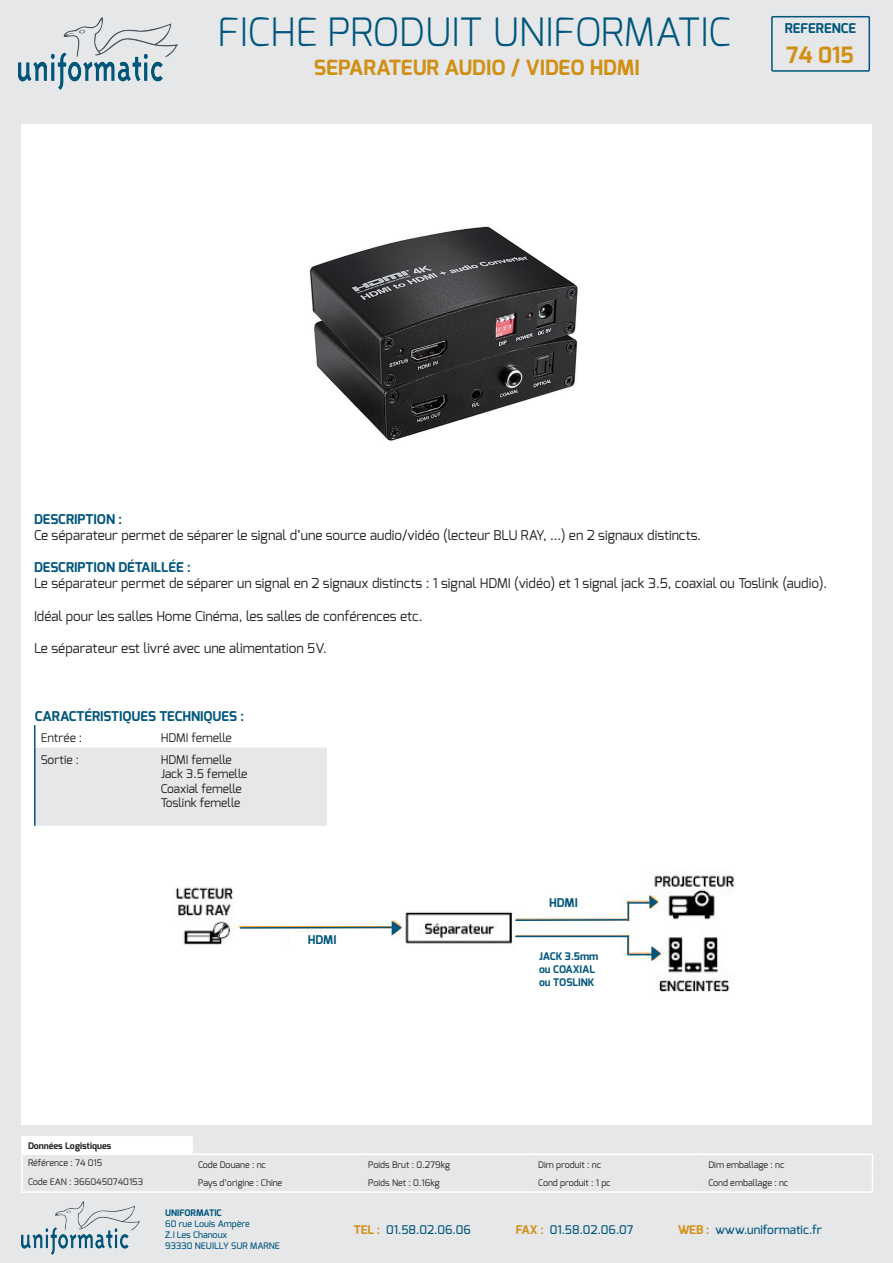
<style>
.page{position:relative;width:893px;height:1263px;background:#e6e7e9}
.page>*{position:absolute;margin:0;border:0;box-sizing:border-box;transform-origin:0 0}
.t1{font:300 39px "Exo";color:#00567c}
.t2{font:700 22.5px "Exo";color:#d19014}
.t3{font:700 21px "Exo";color:#d19014}
.t4{font:13.5px "Exo";color:#231f20}
.t5{font:700 13.5px "Exo";color:#00567c}
.t6{font:12px "Exo";color:#231f20}
.t7{font:500 12px "Exo";color:#00567c}
.t8{font:700 12px "Exo";color:#00567c}
.t9{font:700 10.5px "Exo";color:#00567c}
.t10{font:9px "Exo";color:#231f20}
.t11{font:500 9px "Exo";color:#00567c}
.t12{font:700 9px "Exo";color:#231f20}
.t13{font:700 9px "Exo";color:#00567c}
.s1{font-weight:700;color:#d19014}
</style>
<div class="page">
<div style="left:21px;top:124px;width:851px;height:1001px;background:#fff"></div>
<img style="left:21px;top:1201px;width:118px;height:53px">
<div style="left:36px;top:747px;width:291px;height:79px;background:#e6e7e9"></div>
<hr style="left:34px;top:725px;width:2px;height:22px;background:#00567c">
<hr style="left:34px;top:747px;width:2px;height:79px;background:#00567c">
<img style="left:18px;top:17px;width:160px;height:73px">
<div style="left:23px;top:1137px;width:168px;height:16px;background:#fff"></div>
<hr style="left:192px;top:1153px;width:170px;height:2px;background:#fff">
<hr style="left:362px;top:1153px;width:170px;height:2px;background:#fff">
<hr style="left:532px;top:1153px;width:170px;height:2px;background:#fff">
<hr style="left:702px;top:1153px;width:171px;height:2px;background:#fff">
<svg style="left:872px;top:1155px;width:1px;height:36px"></svg>
<hr style="left:21px;top:1191px;width:171px;height:2px;background:#fff">
<hr style="left:192px;top:1191px;width:170px;height:2px;background:#fff">
<hr style="left:362px;top:1191px;width:170px;height:2px;background:#fff">
<hr style="left:532px;top:1191px;width:170px;height:2px;background:#fff">
<hr style="left:702px;top:1191px;width:171px;height:2px;background:#fff">
<hr style="left:21px;top:1136px;width:172px;height:1px;background:#fff">
<svg style="left:21px;top:1137px;width:2px;height:54px"></svg>
<svg style="left:191px;top:1137px;width:2px;height:16px"></svg>
<hr style="left:21px;top:1153px;width:171px;height:2px;background:#fff">
<svg style="left:771px;top:16px;width:100px;height:56px"></svg>
<img style="left:175px;top:875px;width:560px;height:117px">
<hr style="left:240px;top:927px;width:152px;height:2px;background:#00567c">
<hr style="left:515px;top:936px;width:114px;height:1px;background:#00567c">
<hr style="left:515px;top:919px;width:112px;height:2px;background:#00567c">
<svg style="left:392px;top:921px;width:10px;height:15px"></svg>
<svg style="left:649px;top:895px;width:9px;height:14px"></svg>
<svg style="left:627px;top:904px;width:2px;height:17px"></svg>
<hr style="left:627px;top:902px;width:24px;height:2px;background:#00567c">
<svg style="left:627px;top:936px;width:34px;height:25px"></svg>
<div style="left:532px;top:941px;width:83px;height:59px;background:#fff"></div>
<div style="left:290px;top:932px;width:52px;height:20px;background:#fff"></div>
<div style="left:553px;top:891px;width:44px;height:25px;background:#fff"></div>
<img style="left:309px;top:226px;width:269px;height:215px">
<p class="t1" style="left:217px;top:7px;width:515px">FICHE PRODUIT UNIFORMATIC</p>
<p class="t3" style="left:314px;top:54px;width:327px">SEPARATEUR AUDIO / VIDEO HDMI</p>
<p class="t5" style="left:785px;top:20px;width:73px">REFERENCE</p>
<p class="t2" style="left:786px;top:40px;width:69px">74 015</p>
<p class="t5" style="left:34px;top:510px;width:90px">DESCRIPTION :</p>
<p class="t4" style="left:34px;top:526px;width:668px">Ce séparateur permet de séparer le signal d’une source audio/vidéo (lecteur BLU RAY, ...) en 2 signaux distincts.</p>
<p class="t5" style="left:34px;top:559px;width:158px">DESCRIPTION DÉTAILLÉE :</p>
<p class="t4" style="left:34px;top:575px;width:795px">Le séparateur permet de séparer un signal en 2 signaux distincts : 1 signal HDMI (vidéo) et 1 signal jack 3.5, coaxial ou Toslink (audio).</p>
<p class="t4" style="left:34px;top:607px;width:390px">Idéal pour les salles Home Cinéma, les salles de conférences etc.</p>
<p class="t4" style="left:34px;top:640px;width:294px">Le séparateur est livré avec une alimentation 5V.</p>
<p class="t5" style="left:35px;top:707px;width:211px">CARACTÉRISTIQUES TECHNIQUES :</p>
<p class="t6" style="left:41px;top:730px;width:43px">Entrée :</p>
<p class="t6" style="left:161px;top:730px;width:73px">HDMI femelle</p>
<p class="t6" style="left:41px;top:752px;width:40px">Sortie :</p>
<p class="t6" style="left:161px;top:752px;width:73px">HDMI femelle</p>
<p class="t6" style="left:161px;top:766px;width:88px">Jack 3.5 femelle</p>
<p class="t6" style="left:161px;top:781px;width:83px">Coaxial femelle</p>
<p class="t6" style="left:161px;top:795px;width:81px">Toslink femelle</p>
<p class="t8" style="left:308px;top:932px;width:30px">HDMI</p>
<p class="t8" style="left:549px;top:895px;width:30px">HDMI</p>
<p class="t9" style="left:539px;top:950px;width:61px">JACK 3.5mm</p>
<p class="t9" style="left:539px;top:962px;width:58px">ou COAXIAL</p>
<p class="t9" style="left:539px;top:975px;width:57px">ou TOSLINK</p>
<p class="t12" style="left:28px;top:1140px;width:85px">Données Logistiques</p>
<p class="t10" style="left:28px;top:1157px;width:76px">Référence : 74 015</p>
<p class="t10" style="left:198px;top:1158px;width:69px">Code Douane : nc</p>
<p class="t10" style="left:368px;top:1158px;width:83px">Poids Brut : 0.279kg</p>
<p class="t10" style="left:538px;top:1158px;width:64px">Dim produit : nc</p>
<p class="t10" style="left:708px;top:1158px;width:78px">Dim emballage : nc</p>
<p class="t10" style="left:28px;top:1176px;width:117px">Code EAN : 3660450740153</p>
<p class="t10" style="left:198px;top:1177px;width:86px">Pays d’origine : Chine</p>
<p class="t10" style="left:368px;top:1177px;width:73px">Poids Net : 0.16kg</p>
<p class="t10" style="left:538px;top:1177px;width:74px">Cond produit : 1 pc</p>
<p class="t10" style="left:708px;top:1177px;width:82px">Cond emballage : nc</p>
<p class="t7" style="left:354px;top:1222px;width:119px"><span class="s1">TEL :</span> 01.58.02.06.06</p>
<p class="t7" style="left:516px;top:1222px;width:119px"><span class="s1">FAX :</span> 01.58.02.06.07</p>
<p class="t7" style="left:678px;top:1222px;width:145px"><span class="s1">WEB :</span> www.uniformatic.fr</p>
<p class="t13" style="left:165px;top:1207px;width:58px">UNIFORMATIC</p>
<p class="t11" style="left:165px;top:1218px;width:86px">60 rue Louis Ampère</p>
<p class="t11" style="left:165px;top:1229px;width:64px">Z.I Les Chanoux</p>
<p class="t11" style="left:165px;top:1239px;width:116px">93330 NEUILLY SUR MARNE</p>
</div>
